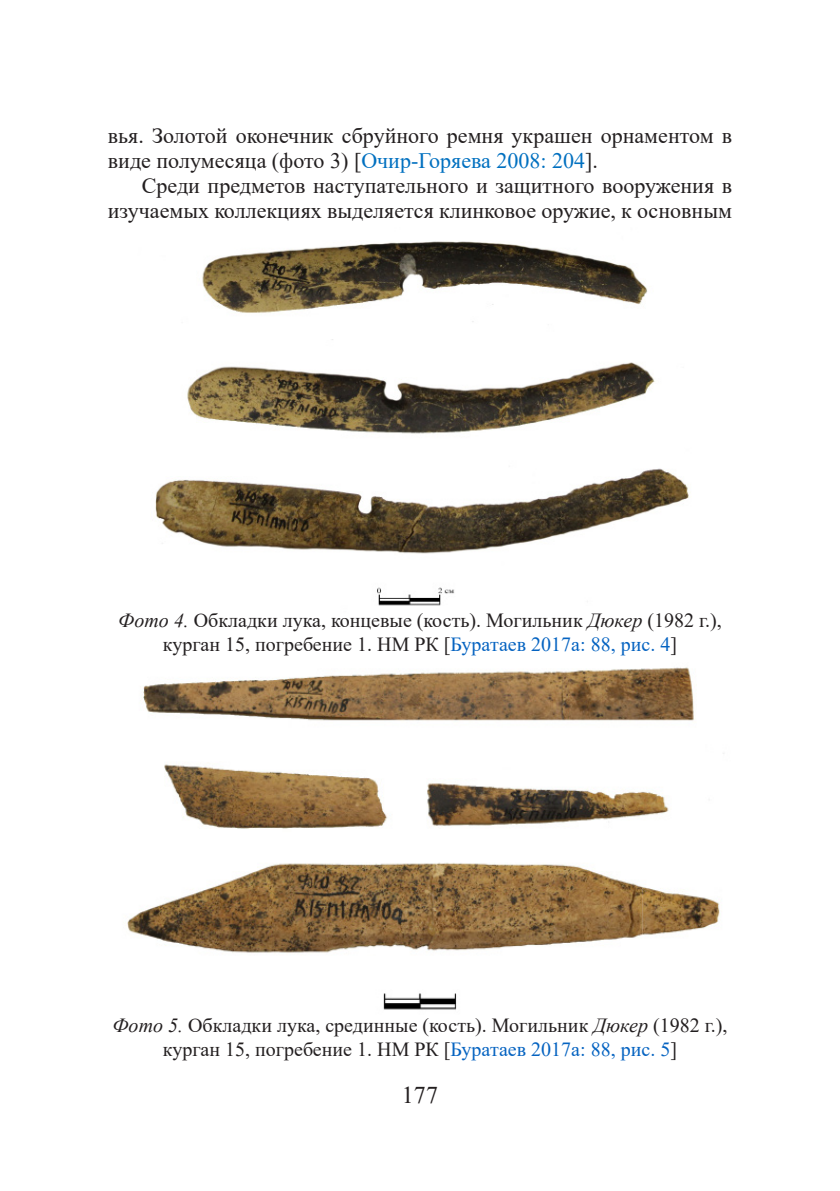
<style>
.page{position:relative;width:840px;height:1191px;background:#fff}
.page>*{position:absolute;margin:0;border:0;box-sizing:border-box;transform-origin:0 0}
.t1{font:24px "Times New Roman";color:#231f20}
.Default{font:22px/25px "Times New Roman";color:#231f20}
.t2{font:20px/24px "Times New Roman";color:#231f20;text-align:center}
.s1{color:#0070c0}
.s2{font-style:italic}
.s3{color:#0563c1}
</style>
<div class="page">
<img style="left:155px;top:241px;width:534px;height:365px">
<img style="left:127px;top:667px;width:597px;height:343px">
<p class="Default" style="left:108px;top:122px;width:625px">вья. Золотой оконечник сбруйного ремня украшен орнаментом в виде полумесяца (фото 3) [<span class="s1">Очир-Горяева 2008: 204</span>].</p>
<p class="Default" style="left:108px;top:172px;width:625px;text-align:right">Среди предметов наступательного и защитного вооружения в изучаемых коллекциях выделяется клинковое оружие, к основным</p>
<p class="t2" style="left:118px;top:607px;width:604px"><span class="s2">Фото 4.</span> Обкладки лука, концевые (кость). Могильник <span class="s2">Дюкер</span> (1982 г.), курган 15, погребение 1. НМ РК [<span class="s3">Буратаев 2017а: 88, рис. 4</span>]</p>
<p class="t2" style="left:112px;top:1012px;width:616px"><span class="s2">Фото 5.</span> Обкладки лука, срединные (кость). Могильник <span class="s2">Дюкер</span> (1982 г.), курган 15, погребение 1. НМ РК [<span class="s3">Буратаев 2017а: 88, рис. 5</span>]</p>
<p class="t1" style="left:402px;top:1077px;width:37px">177</p>
</div>
